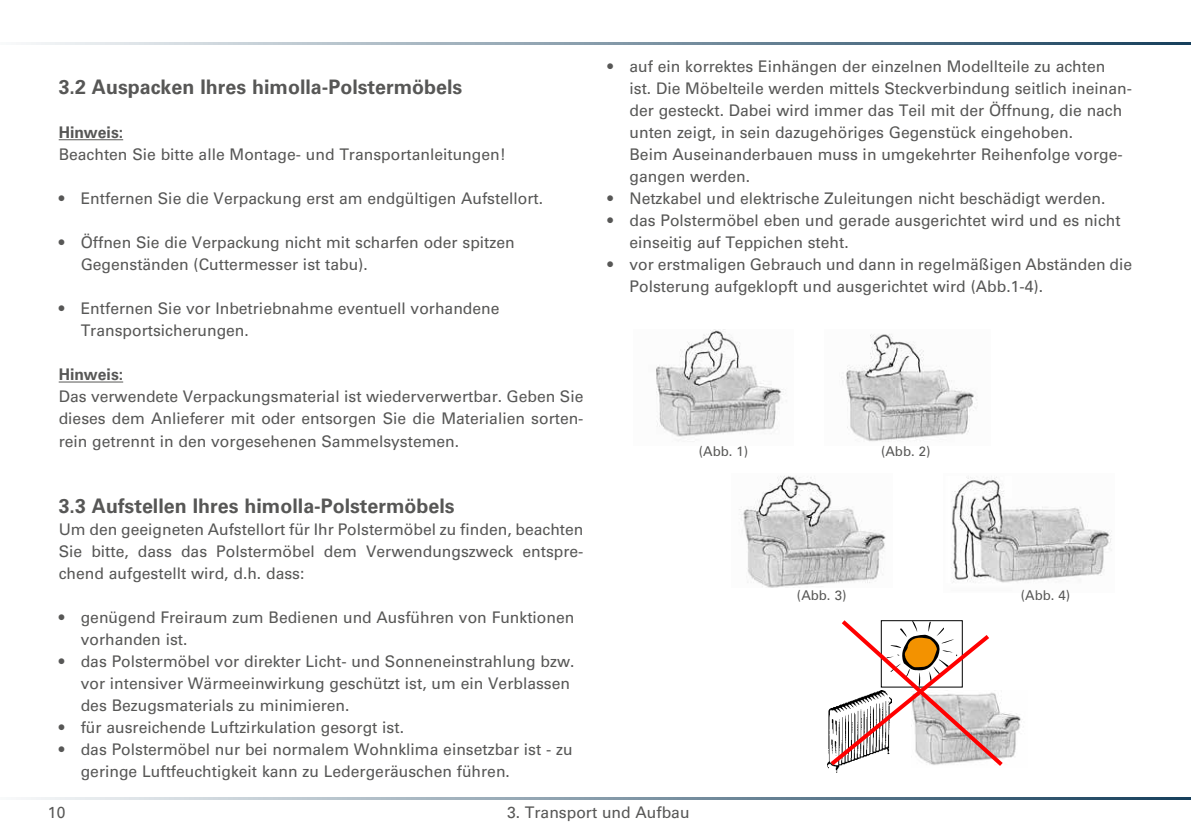
<style>
.page{position:relative;width:1191px;height:840px;background:#fff}
.page>*{position:absolute;margin:0;border:0;box-sizing:border-box;transform-origin:0 0}
.t1{font:700 20px "Univers";color:#575756}
.t2{font:16px/22px "Univers";color:#575756}
.t3{font:700 16px "Univers";color:#575756}
.t4{font:13.4px "Univers";color:#575756}
</style>
<div class="page">
<svg style="left:26px;top:43px;width:1165px;height:2px;background:#859aa9"></svg>
<svg style="left:26px;top:797px;width:1165px;height:2px;background:#859aa9"></svg>
<hr style="left:59px;top:139px;width:64px;height:1px;background:#575756">
<hr style="left:59px;top:381px;width:64px;height:1px;background:#575756">
<img style="left:656px;top:330px;width:130px;height:107px">
<img style="left:842px;top:334px;width:135px;height:108px">
<img style="left:739px;top:475px;width:147px;height:112px">
<img style="left:951px;top:476px;width:161px;height:107px">
<img style="left:1007px;top:713px;width:14px;height:45px">
<svg style="left:827px;top:620px;width:180px;height:149px"></svg>
<p class="t1" style="left:59px;top:75px;width:405px">3.2 Auspacken Ihres himolla-Polstermöbels</p>
<p class="t3" style="left:59px;top:123px;width:66px">Hinweis:</p>
<p class="t2" style="left:59px;top:143px;width:448px">Beachten Sie bitte alle Montage- und Transportanleitungen!</p>
<p class="t2" style="left:59px;top:187px;width:486px">• Entfernen Sie die Verpackung erst am endgültigen Aufstellort.</p>
<p class="t2" style="left:81px;top:231px;width:435px;text-indent:-22px">• Öffnen Sie die Verpackung nicht mit scharfen oder spitzen<br>Gegenständen (Cuttermesser ist tabu).</p>
<p class="t2" style="left:81px;top:297px;width:420px;text-indent:-22px">• Entfernen Sie vor Inbetriebnahme eventuell vorhandene<br>Transportsicherungen.</p>
<p class="t3" style="left:59px;top:365px;width:66px">Hinweis:</p>
<p class="t2" style="left:59px;top:385px;width:526px;text-align:justify">Das verwendete Verpackungsmaterial ist wiederverwertbar. Geben Sie dieses dem Anlieferer mit oder entsorgen Sie die Materialien sorten&shy;rein getrennt in den vorgesehenen Sammelsystemen.</p>
<p class="t1" style="left:59px;top:493px;width:397px">3.3 Aufstellen Ihres himolla-Polstermöbels</p>
<p class="t2" style="left:59px;top:517px;width:526px;text-align:justify">Um den geeigneten Aufstellort für Ihr Polstermöbel zu finden, beachten Sie bitte, dass das Polstermöbel dem Verwendungszweck entspre&shy;chend aufgestellt wird, d.h. dass:</p>
<p class="t2" style="left:81px;top:605px;width:495px;text-indent:-22px">• genügend Freiraum zum Bedienen und Ausführen von Funktionen vorhanden ist.</p>
<p class="t2" style="left:81px;top:649px;width:495px;text-indent:-22px">• das Polstermöbel vor direkter Licht- und Sonneneinstrahlung bzw. vor intensiver Wärmeeinwirkung geschützt ist, um ein Verblassen des Bezugsmaterials zu minimieren.</p>
<p class="t2" style="left:59px;top:715px;width:347px">• für ausreichende Luftzirkulation gesorgt ist.</p>
<p class="t2" style="left:81px;top:737px;width:493px;text-indent:-22px">• das Polstermöbel nur bei normalem Wohnklima einsetzbar ist - zu geringe Luftfeuchtigkeit kann zu Ledergeräuschen führen.</p>
<p class="t2" style="left:629px;top:55px;width:504px;text-indent:-22px">• auf ein korrektes Einhängen der einzelnen Modellteile zu achten<br>ist. Die Möbelteile werden mittels Steckverbindung seitlich ineinan&shy;der gesteckt. Dabei wird immer das Teil mit der Öffnung, die nach unten zeigt, in sein dazugehöriges Gegenstück eingehoben.<br>Beim Auseinanderbauen muss in umgekehrter Reihenfolge vorge&shy;gangen werden.</p>
<p class="t2" style="left:607px;top:187px;width:499px">• Netzkabel und elektrische Zuleitungen nicht beschädigt werden.</p>
<p class="t2" style="left:629px;top:209px;width:492px;text-indent:-22px">• das Polstermöbel eben und gerade ausgerichtet wird und es nicht einseitig auf Teppichen steht.</p>
<p class="t2" style="left:629px;top:253px;width:504px;text-indent:-22px">• vor erstmaligen Gebrauch und dann in regelmäßigen Abständen die<br>Polsterung aufgeklopft und ausgerichtet wird (Abb.1-4).</p>
<p class="t4" style="left:699px;top:443px;width:51px">(Abb. 1)</p>
<p class="t4" style="left:881px;top:443px;width:51px">(Abb. 2)</p>
<p class="t4" style="left:797px;top:586px;width:51px">(Abb. 3)</p>
<p class="t4" style="left:1020px;top:586px;width:51px">(Abb. 4)</p>
<p class="t2" style="left:48px;top:800px;width:19px">10</p>
<p class="t2" style="left:507px;top:800px;width:184px">3. Transport und Aufbau</p>
</div>
